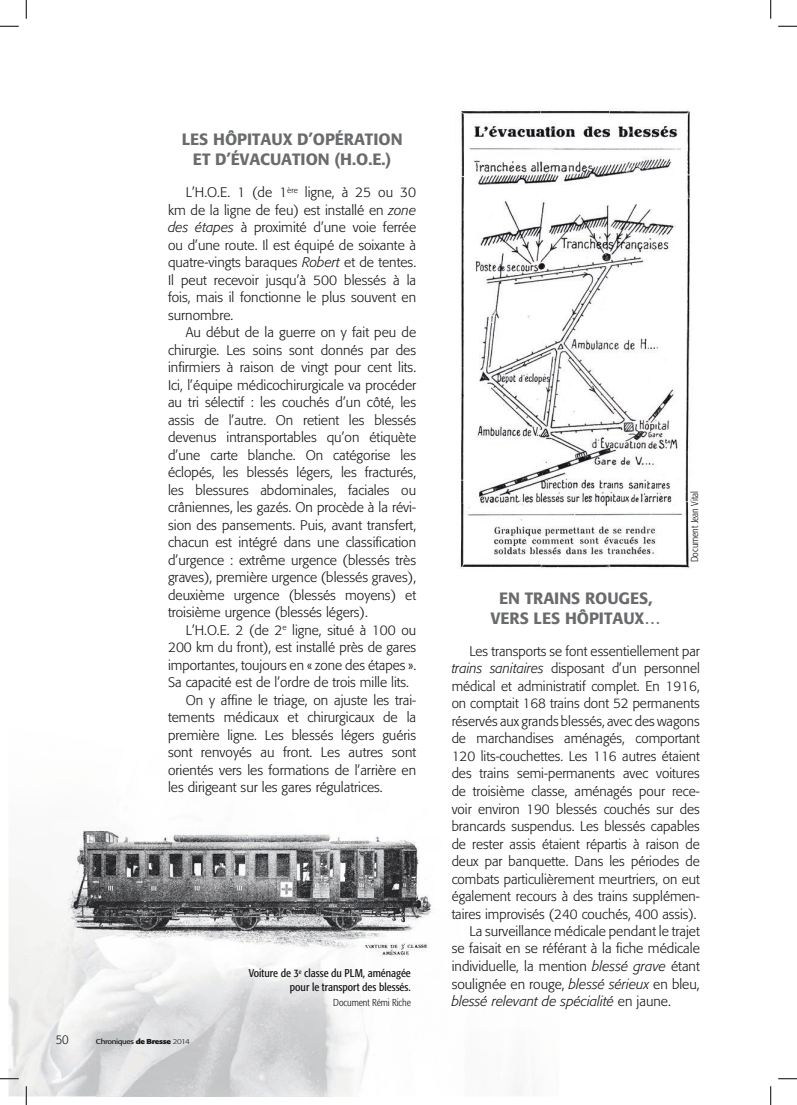
<style>
.page{position:relative;width:797px;height:1105px;background:#fff}
.page>*{position:absolute;margin:0;border:0;box-sizing:border-box;transform-origin:0 0}
.t1{font:500 16.25px/20px "Formata";color:#6a6b6d;text-align:center}
.t2{font:300 13.75px/17.5px "Formata";color:#151518;text-align:justify}
.t3{font:italic 300 13.75px "Formata";color:#151518}
.t4{font:300 12.5px "Formata";color:#151518;scale:.9 1}
.t5{font:condensed 11.25px/13.5px "Formata";color:#151518;text-align:right}
.t6{font:300 condensed 10px "Formata";color:#151518}
.t7{font:7px "Formata";letter-spacing:-.04em;color:#151518;scale:1.14 1}
.s1{font-style:italic}
.s2{font-weight:700}
.s3{font-weight:300}
.s4{font-style:normal}
</style>
<div class="page">
<img style="left:9px;top:879px;width:87px;height:217px">
<img style="left:96px;top:962px;width:279px;height:134px">
<img style="left:55px;top:827px;width:377px;height:135px">
<img style="left:460px;top:109px;width:230px;height:460px">
<svg style="left:0;top:25px;width:19px;height:2px"></svg>
<svg style="left:778px;top:25px;width:19px;height:2px"></svg>
<svg style="left:0;top:1078px;width:19px;height:1px"></svg>
<svg style="left:778px;top:1078px;width:19px;height:1px"></svg>
<svg style="left:25px;top:0;width:2px;height:19px"></svg>
<svg style="left:25px;top:1086px;width:2px;height:19px"></svg>
<svg style="left:770px;top:0;width:1px;height:19px"></svg>
<svg style="left:770px;top:1086px;width:1px;height:19px"></svg>
<p class="t1" style="left:182px;top:130px;width:222px">LES HÔPITAUX D’OPÉRATION<br>ET D’ÉVACUATION (H.O.E.)</p>
<p class="t2" style="left:168px;top:184px;width:250px;text-indent:18px">L’H.O.E. 1 (de 1<sup>ère</sup> ligne, à 25 ou 30 km de la ligne de feu) est installé en <span class="s1">zone des étapes</span> à proximité d’une voie ferrée ou d’une route. Il est équipé de soixante à quatre-vingts baraques <span class="s1">Robert</span> et de tentes.<br>Il peut recevoir jusqu’à 500 blessés à la fois, mais il fonctionne le plus souvent en surnombre.</p>
<p class="t2" style="left:168px;top:324px;width:250px;text-indent:18px">Au début de la guerre on y fait peu de chirurgie. Les soins sont donnés par des infirmiers à raison de vingt pour cent lits.<br>Ici, l’équipe médicochirurgicale va procéder au tri sélectif : les couchés d’un côté, les assis de l’autre. On retient les blessés devenus intransportables qu’on étiquète d’une carte blanche. On catégorise les éclopés, les blessés légers, les fracturés, les blessures abdominales, faciales ou crâniennes, les gazés. On procède à la révi&shy;sion des pansements. Puis, avant transfert, chacun est intégré dans une classification d’urgence : extrême urgence (blessés très graves), première urgence (blessés graves), deuxième urgence (blessés moyens) et troisième urgence (blessés légers).</p>
<p class="t2" style="left:186px;top:621px;width:232px">L’H.O.E. 2 (de 2<sup>e</sup> ligne, situé à 100 ou</p>
<p class="t2" style="left:168px;top:639px;width:250px">200 km du front), est installé près de gares</p>
<p class="t2" style="left:168px;top:656px;width:250px">importantes, toujours en « zone des étapes ».</p>
<p class="t2" style="left:168px;top:674px;width:242px">Sa capacité est de l’ordre de trois mille lits.</p>
<p class="t2" style="left:186px;top:691px;width:232px">On y affine le triage, on ajuste les trai-</p>
<p class="t2" style="left:168px;top:709px;width:250px">tements médicaux et chirurgicaux de la</p>
<p class="t2" style="left:168px;top:726px;width:250px">première ligne. Les blessés légers guéris</p>
<p class="t2" style="left:168px;top:744px;width:250px">sont renvoyés au front. Les autres sont</p>
<p class="t2" style="left:168px;top:761px;width:250px">orientés vers les formations de l’arrière en</p>
<p class="t2" style="left:168px;top:779px;width:216px">les dirigeant sur les gares régulatrices.</p>
<p class="t4" style="left:56px;top:1032px;width:16px">50</p>
<p class="t7" style="left:96px;top:1037px;width:84px">Chroniques <span class="s2">de Bresse</span> <span class="s3">2014</span></p>
<p class="t5" style="left:249px;top:967px;width:163px">Voiture de 3<sup>e</sup> classe du PLM, aménagée pour le transport des blessés.</p>
<p class="t6" style="left:333px;top:997px;width:79px">Document Rémi Riche</p>
<p class="t6" style="left:688px;top:562px;width:73px;rotate:-90deg">Document Jean Vital</p>
<p class="t1" style="left:491px;top:588px;width:171px">EN TRAINS ROUGES,<br>VERS LES HÔPITAUX…</p>
<p class="t2" style="left:469px;top:642px;width:232px">Les transports se font essentiellement par</p>
<p class="t2" style="left:451px;top:660px;width:250px"><span class="s1">trains sanitaires</span> disposant d’un personnel</p>
<p class="t2" style="left:451px;top:677px;width:250px">médical et administratif complet. En 1916,</p>
<p class="t2" style="left:451px;top:695px;width:250px">on comptait 168 trains dont 52 permanents</p>
<p class="t2" style="left:451px;top:712px;width:250px">réservés aux grands blessés, avec des wagons</p>
<p class="t2" style="left:451px;top:730px;width:250px">de marchandises aménagés, comportant</p>
<p class="t2" style="left:451px;top:747px;width:250px">120 lits-couchettes. Les 116 autres étaient</p>
<p class="t2" style="left:451px;top:765px;width:250px">des trains semi-permanents avec voitures</p>
<p class="t2" style="left:451px;top:782px;width:250px">de troisième classe, aménagés pour rece-</p>
<p class="t2" style="left:451px;top:800px;width:250px">voir environ 190 blessés couchés sur des</p>
<p class="t2" style="left:451px;top:817px;width:250px">brancards suspendus. Les blessés capables</p>
<p class="t2" style="left:451px;top:835px;width:250px">de rester assis étaient répartis à raison de</p>
<p class="t2" style="left:451px;top:852px;width:250px">deux par banquette. Dans les périodes de</p>
<p class="t2" style="left:451px;top:870px;width:250px">combats particulièrement meurtriers, on eut</p>
<p class="t2" style="left:451px;top:887px;width:250px">également recours à des trains supplémen-</p>
<p class="t2" style="left:451px;top:905px;width:246px">taires improvisés (240 couchés, 400 assis).</p>
<p class="t2" style="left:469px;top:922px;width:232px">La surveillance médicale pendant le trajet</p>
<p class="t2" style="left:451px;top:940px;width:250px">se faisait en se référant à la fiche médicale</p>
<p class="t2" style="left:451px;top:957px;width:250px">individuelle, la mention <span class="s1">blessé grave</span> étant</p>
<p class="t2" style="left:451px;top:975px;width:250px">soulignée en rouge, <span class="s1">blessé sérieux</span> en bleu,</p>
<p class="t3" style="left:451px;top:993px;width:221px">blessé relevant de spécialité <span class="s4">en jaune.</span></p>
</div>
